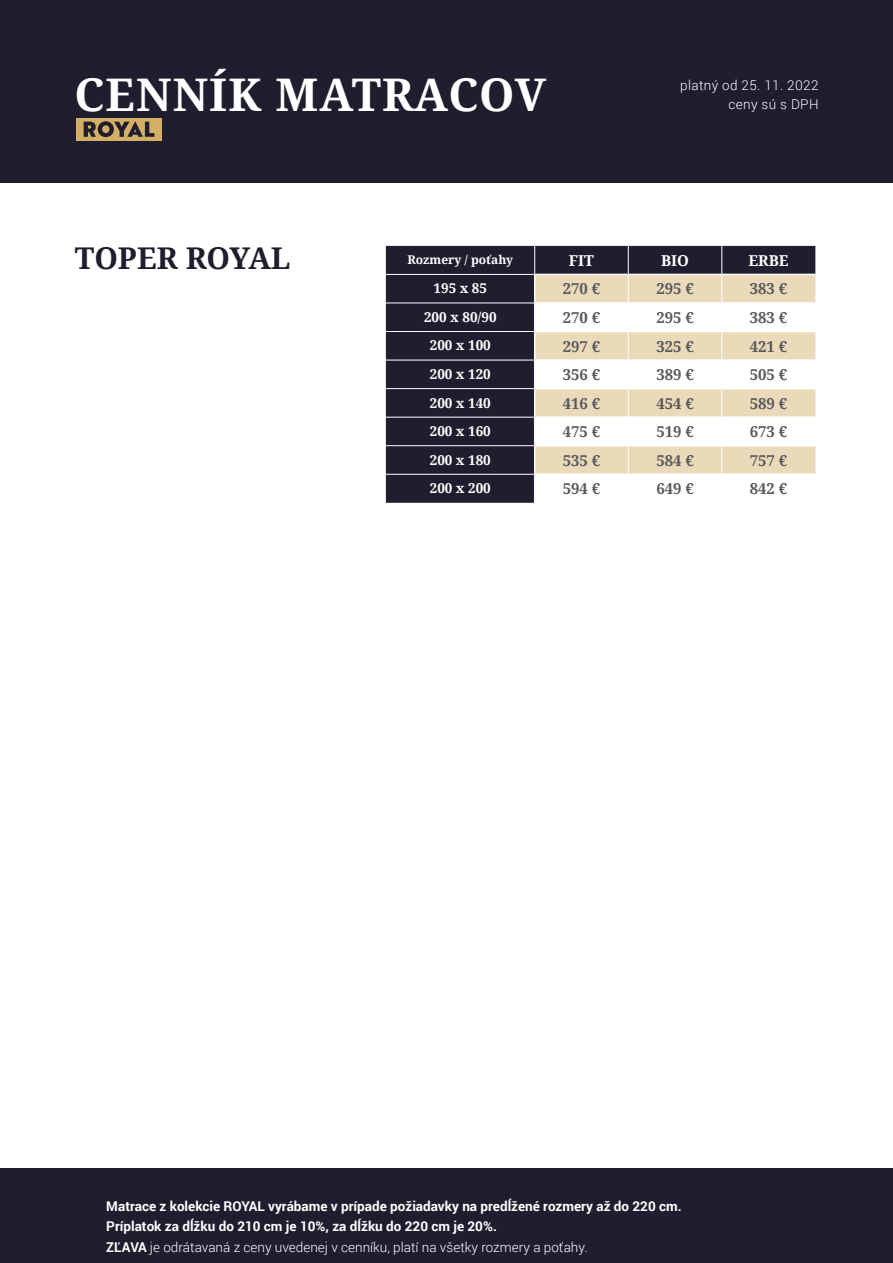
<style>
.page{position:relative;width:893px;height:1263px;background:#fff}
.page>*{position:absolute;margin:0;border:0;box-sizing:border-box;transform-origin:0 0}
.t1{font:700 45px "Droid Serif";letter-spacing:.025em;color:#fff}
.t2{font:700 30px "Droid Serif";color:#1f1d2e}
.t3{font:700 15px "Droid Serif";color:#58595b}
.t4{font:700 15px "Droid Serif";color:#fff}
.t5{font:700 13.5px/19.5px "Roboto";color:#fff}
.t6{font:300 13.5px "Roboto";color:#fff}
.t7{font:700 13.5px "Droid Serif";color:#fff}
.t8{font:300 13.5px/19.5px "Roboto";letter-spacing:.025em;color:#fff;text-align:right}
.t9{font:700 12px "Droid Serif";color:#fff}
.s1{font-weight:700}
</style>
<div class="page">
<div style="left:0;top:0;width:893px;height:183px;background:#1f1d2e"></div>
<div style="left:77px;top:118px;width:85px;height:22px;background:#d2ae67"></div>
<svg style="left:84px;top:121px;width:70px;height:16px"></svg>
<div style="left:0;top:1168px;width:893px;height:95px;background:#1f1d2e"></div>
<div style="left:386px;top:246px;width:429px;height:257px;background:#1f1d2e"></div>
<div style="left:535px;top:275px;width:280px;height:27px;background:#eadaba"></div>
<svg style="left:535px;top:304px;width:280px;height:198px"></svg>
<hr style="left:534px;top:302px;width:94px;height:2px;background:#fff">
<hr style="left:629px;top:302px;width:92px;height:2px;background:#fff">
<hr style="left:722px;top:302px;width:93px;height:2px;background:#fff">
<hr style="left:534px;top:331px;width:94px;height:1px;background:#fff">
<hr style="left:629px;top:331px;width:92px;height:1px;background:#fff">
<hr style="left:722px;top:331px;width:93px;height:1px;background:#fff">
<hr style="left:534px;top:359px;width:94px;height:2px;background:#fff">
<hr style="left:629px;top:359px;width:92px;height:2px;background:#fff">
<hr style="left:722px;top:359px;width:93px;height:2px;background:#fff">
<hr style="left:534px;top:388px;width:94px;height:1px;background:#fff">
<hr style="left:629px;top:388px;width:92px;height:1px;background:#fff">
<hr style="left:722px;top:388px;width:93px;height:1px;background:#fff">
<hr style="left:534px;top:416px;width:94px;height:2px;background:#fff">
<hr style="left:629px;top:416px;width:92px;height:2px;background:#fff">
<hr style="left:722px;top:416px;width:93px;height:2px;background:#fff">
<hr style="left:534px;top:445px;width:94px;height:1px;background:#fff">
<hr style="left:629px;top:445px;width:92px;height:1px;background:#fff">
<hr style="left:722px;top:445px;width:93px;height:1px;background:#fff">
<hr style="left:534px;top:473px;width:94px;height:2px;background:#fff">
<hr style="left:629px;top:473px;width:92px;height:2px;background:#fff">
<hr style="left:722px;top:473px;width:93px;height:2px;background:#fff">
<hr style="left:534px;top:502px;width:94px;height:1px;background:#fff">
<hr style="left:628px;top:502px;width:94px;height:1px;background:#fff">
<hr style="left:722px;top:502px;width:93px;height:1px;background:#fff">
<hr style="left:535px;top:274px;width:93px;height:1px;background:#fff">
<hr style="left:629px;top:274px;width:92px;height:1px;background:#fff">
<hr style="left:722px;top:274px;width:93px;height:1px;background:#fff">
<svg style="left:534px;top:246px;width:1px;height:256px"></svg>
<hr style="left:386px;top:274px;width:149px;height:1px;background:#fff">
<hr style="left:386px;top:303px;width:148px;height:1px;background:#fff">
<hr style="left:386px;top:331px;width:148px;height:1px;background:#fff">
<hr style="left:386px;top:360px;width:148px;height:1px;background:#fff">
<hr style="left:386px;top:388px;width:148px;height:1px;background:#fff">
<hr style="left:386px;top:417px;width:148px;height:1px;background:#fff">
<hr style="left:386px;top:445px;width:148px;height:1px;background:#fff">
<hr style="left:386px;top:474px;width:148px;height:1px;background:#fff">
<svg style="left:628px;top:246px;width:1px;height:256px"></svg>
<svg style="left:721px;top:246px;width:1px;height:256px"></svg>
<h1 class="t1" style="left:74px;top:67px;width:473px">CENNÍK MATRACOV</h1>
<p class="t8" style="left:680px;top:75px;width:140px">platný od 25. 11. 2022 ceny sú s DPH</p>
<h2 class="t2" style="left:75px;top:240px;width:217px">TOPER ROYAL</h2>
<p class="t9" style="left:408px;top:252px;width:107px">Rozmery / poťahy</p>
<p class="t4" style="left:569px;top:251px;width:27px">FIT</p>
<p class="t4" style="left:661px;top:251px;width:29px">BIO</p>
<p class="t4" style="left:748px;top:251px;width:42px">ERBE</p>
<p class="t7" style="left:434px;top:280px;width:55px">195 x 85</p>
<p class="t3" style="left:563px;top:280px;width:39px">270 €</p>
<p class="t3" style="left:656px;top:280px;width:39px">295 €</p>
<p class="t3" style="left:750px;top:280px;width:39px">383 €</p>
<p class="t7" style="left:424px;top:309px;width:74px">200 x 80/90</p>
<p class="t3" style="left:563px;top:308px;width:39px">270 €</p>
<p class="t3" style="left:656px;top:308px;width:39px">295 €</p>
<p class="t3" style="left:750px;top:308px;width:39px">383 €</p>
<p class="t7" style="left:430px;top:337px;width:63px">200 x 100</p>
<p class="t3" style="left:563px;top:337px;width:39px">297 €</p>
<p class="t3" style="left:656px;top:337px;width:39px">325 €</p>
<p class="t3" style="left:750px;top:337px;width:39px">421 €</p>
<p class="t7" style="left:430px;top:366px;width:63px">200 x 120</p>
<p class="t3" style="left:563px;top:365px;width:39px">356 €</p>
<p class="t3" style="left:656px;top:365px;width:39px">389 €</p>
<p class="t3" style="left:750px;top:365px;width:39px">505 €</p>
<p class="t7" style="left:430px;top:394px;width:63px">200 x 140</p>
<p class="t3" style="left:563px;top:394px;width:39px">416 €</p>
<p class="t3" style="left:656px;top:394px;width:39px">454 €</p>
<p class="t3" style="left:750px;top:394px;width:39px">589 €</p>
<p class="t7" style="left:430px;top:423px;width:63px">200 x 160</p>
<p class="t3" style="left:563px;top:422px;width:39px">475 €</p>
<p class="t3" style="left:656px;top:422px;width:39px">519 €</p>
<p class="t3" style="left:750px;top:422px;width:39px">673 €</p>
<p class="t7" style="left:430px;top:451px;width:63px">200 x 180</p>
<p class="t3" style="left:563px;top:451px;width:39px">535 €</p>
<p class="t3" style="left:656px;top:451px;width:39px">584 €</p>
<p class="t3" style="left:750px;top:451px;width:39px">757 €</p>
<p class="t7" style="left:430px;top:480px;width:63px">200 x 200</p>
<p class="t3" style="left:563px;top:480px;width:39px">594 €</p>
<p class="t3" style="left:656px;top:480px;width:39px">649 €</p>
<p class="t3" style="left:750px;top:480px;width:39px">842 €</p>
<p class="t5" style="left:106px;top:1196px;width:577px">Matrace z kolekcie ROYAL vyrábame v prípade požiadavky na predĺžené rozmery až do 220 cm.<br>Príplatok za dĺžku do 210 cm je 10%, za dĺžku do 220 cm je 20%.</p>
<p class="t6" style="left:106px;top:1237px;width:483px"><span class="s1">ZĽAVA</span> je odrátavaná z ceny uvedenej v cenníku, platí na všetky rozmery a poťahy.</p>
</div>
